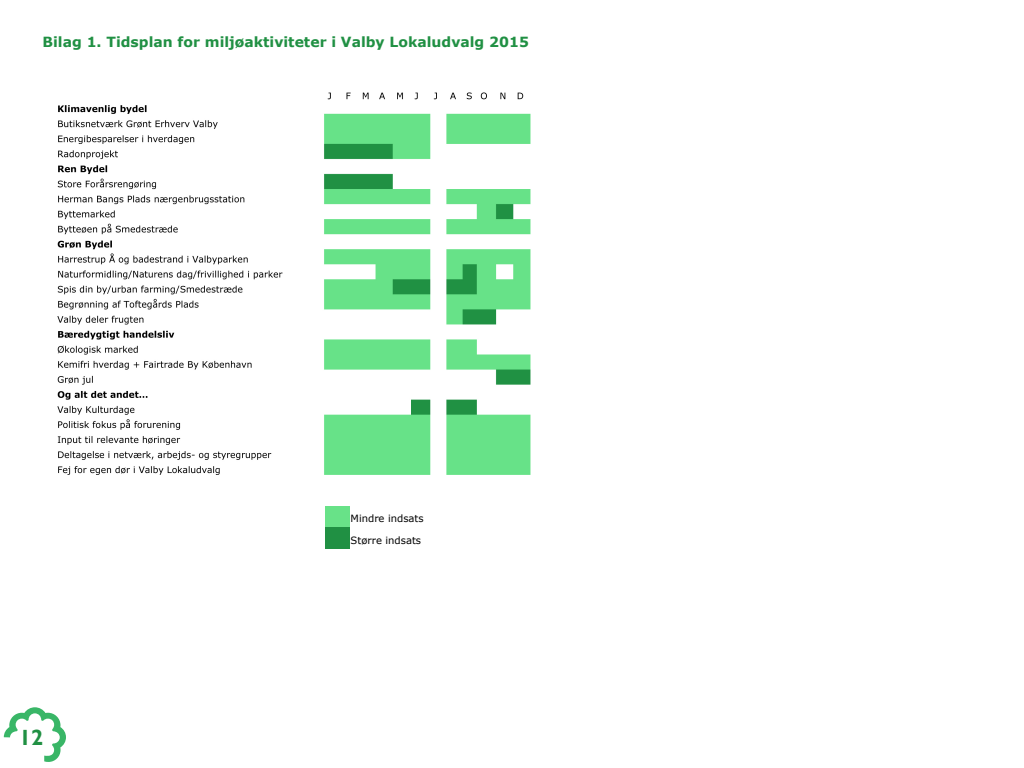
<style>
.page{position:relative;width:1024px;height:768px;background:#fff}
.page>*{position:absolute;margin:0;border:0;box-sizing:border-box;transform-origin:0 0}
.t1{font:700 22px "Gill Sans";color:#209043}
.t2{font:700 14px "Verdana";color:#209043}
.t3{font:10px/21.9px "Verdana";color:#000}
</style>
<div class="page">
<svg style="left:3px;top:707px;width:63px;height:55px"></svg>
<div style="left:325px;top:506px;width:25px;height:21px;background:#68e288"></div>
<div style="left:325px;top:527px;width:25px;height:22px;background:#209043"></div>
<img style="left:57px;top:92px;width:474px;height:383px">
<p class="t2" style="left:43px;top:35px;width:488px">Bilag 1. Tidsplan for miljøaktiviteter i Valby Lokaludvalg 2015</p>
<h1 class="t1" style="left:19px;top:729px;width:26px">12</h1>
<p class="t3" style="left:351px;top:507px;width:75px">Mindre indsats<br>Større indsats</p>
</div>
